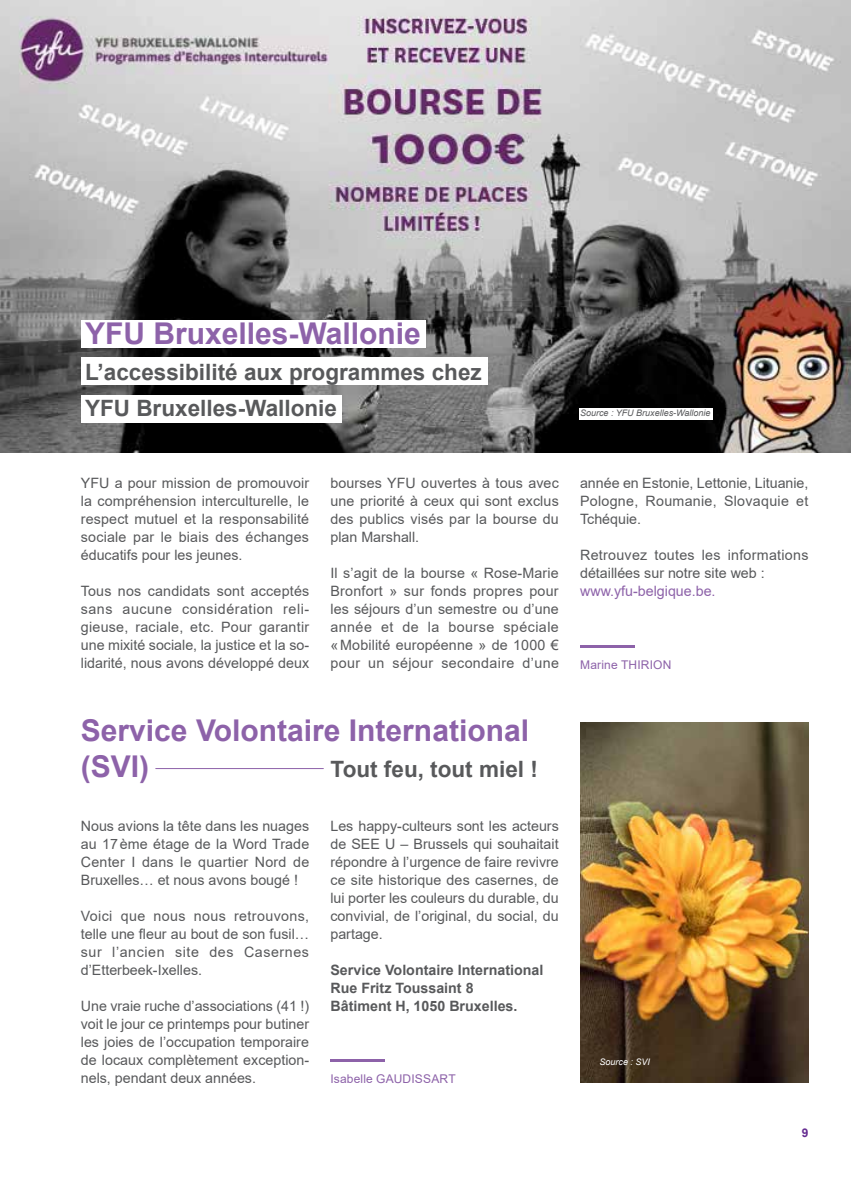
<style>
.page{position:relative;width:851px;height:1191px;background:#fff}
.page>*{position:absolute;margin:0;border:0;box-sizing:border-box;transform-origin:0 0}
.t1{font:700 30px/36px "Arial";color:#8d62a9}
.t2{font:700 22.5px/36px "Arial";color:#58595b}
.t3{font:14.25px/18px "Arial";color:#58595b;text-align:justify}
.t4{font:700 14.25px/18px "Arial";color:#58595b}
.t5{font:14.25px/18px "Arial";letter-spacing:.02em;color:#58595b}
.t6{font:14.25px "Arial";color:#8d62a9}
.t7{font:12px "Arial";letter-spacing:.015em;color:#8d62a9}
.t8{font:700 12px "Arial";color:#662d91}
.t9{font:italic 9px "Arial";color:#58595b}
.t10{font:italic 9px "Arial";color:#fff}
</style>
<div class="page">
<img style="left:0;top:0;width:850px;height:452px">
<div style="left:81px;top:320px;width:344px;height:27px;background:#fff"></div>
<div style="left:81px;top:358px;width:406px;height:27px;background:#fff"></div>
<div style="left:81px;top:395px;width:260px;height:27px;background:#fff"></div>
<div style="left:578px;top:408px;width:134px;height:11px;background:#fff"></div>
<hr style="left:580px;top:645px;width:54px;height:2px;background:#8d62a9">
<img style="left:580px;top:722px;width:228px;height:360px">
<hr style="left:156px;top:768px;width:167px;height:1px;background:#8d62a9">
<hr style="left:330px;top:1059px;width:54px;height:2px;background:#8d62a9">
<h1 class="t1" style="left:85px;top:316px;width:337px">YFU Bruxelles-Wallonie</h1>
<h2 class="t2" style="left:85px;top:355px;width:398px">L’accessibilité aux programmes chez<br>YFU Bruxelles-Wallonie</h2>
<p class="t9" style="left:580px;top:407px;width:132px">Source : YFU Bruxelles-Wallonie</p>
<p class="t3" style="left:81px;top:474px;width:230px">YFU a pour mission de promouvoir la compréhension interculturelle, le respect mutuel et la responsabilité sociale par le biais des échanges éducatifs pour les jeunes.</p>
<p class="t3" style="left:81px;top:582px;width:230px">Tous nos candidats sont acceptés sans aucune considération reli&shy;gieuse, raciale, etc. Pour garantir une mixité sociale, la justice et la so&shy;lidarité, nous avons développé deux</p>
<p class="t3" style="left:330px;top:474px;width:230px">bourses YFU ouvertes à tous avec une priorité à ceux qui sont exclus des publics visés par la bourse du plan Marshall.</p>
<p class="t3" style="left:330px;top:564px;width:230px">Il s’agit de la bourse « Rose-Marie Bronfort » sur fonds propres pour les séjours d’un semestre ou d’une année et de la bourse spéciale « Mobilité européenne » de 1000 € pour un séjour secondaire d’une</p>
<h1 class="t1" style="left:81px;top:712px;width:449px">Service Volontaire International (SVI)</h1>
<h2 class="t2" style="left:330px;top:751px;width:209px">Tout feu, tout miel !</h2>
<p class="t3" style="left:81px;top:816px;width:230px">Nous avions la tête dans les nuages au 17 ème étage de la Word Trade Center I dans le quartier Nord de Bruxelles… et nous avons bougé !</p>
<p class="t3" style="left:81px;top:906px;width:230px">Voici que nous nous retrouvons, telle une fleur au bout de son fusil… sur l’ancien site des Casernes d’Etterbeek-Ixelles.</p>
<p class="t3" style="left:81px;top:996px;width:230px">Une vraie ruche d’associations (41 !) voit le jour ce printemps pour butiner les joies de l’occupation temporaire de locaux complètement exception&shy;nels, pendant deux années.</p>
<p class="t3" style="left:330px;top:816px;width:230px">Les happy-culteurs sont les acteurs de SEE U – Brussels qui souhaitait répondre à l’urgence de faire revivre ce site historique des casernes, de lui porter les couleurs du durable, du convivial, de l’original, du social, du partage.</p>
<p class="t4" style="left:330px;top:960px;width:214px">Service Volontaire International<br>Rue Fritz Toussaint 8<br>Bâtiment H, 1050 Bruxelles.</p>
<p class="t7" style="left:330px;top:1070px;width:127px">Isabelle GAUDISSART</p>
<p class="t3" style="left:580px;top:474px;width:230px">année en Estonie, Lettonie, Lituanie, Pologne, Roumanie, Slovaquie et Tchéquie.</p>
<p class="t5" style="left:580px;top:546px;width:230px">Retrouvez toutes les informations détaillées sur notre site web :</p>
<p class="t6" style="left:580px;top:581px;width:137px">www.yfu-belgique.be.</p>
<p class="t7" style="left:580px;top:656px;width:93px">Marine THIRION</p>
<p class="t10" style="left:599px;top:1055px;width:52px">Source : SVI</p>
<p class="t8" style="left:801px;top:1124px;width:8px">9</p>
</div>
